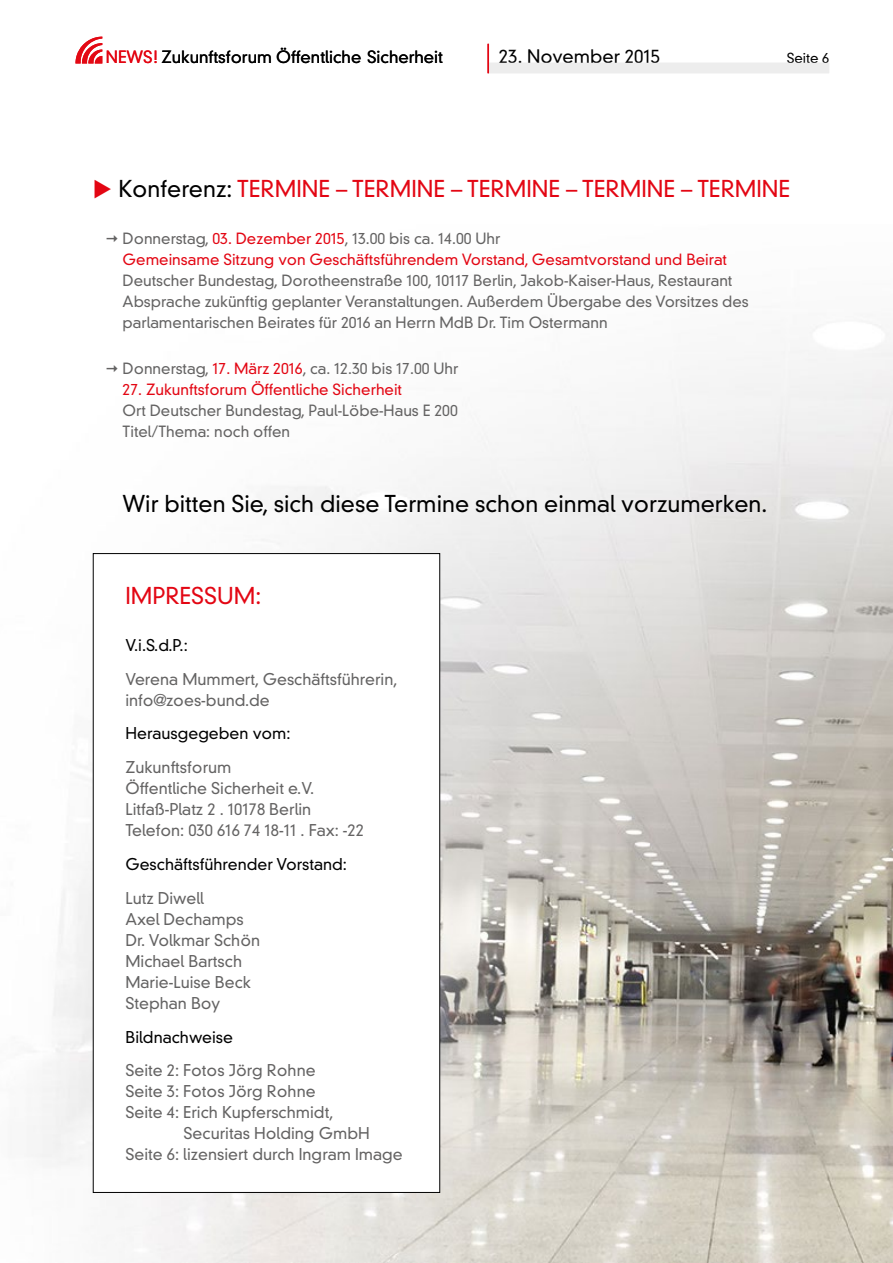
<style>
.page{position:relative;width:893px;height:1263px;background:#fff}
.page>*{position:absolute;margin:0;border:0;box-sizing:border-box;transform-origin:0 0}
.Überschrift_rot{font:300 22.5px "DIN Neuzeit Grotesk";color:#e30613}
.Überschrift_rot-2{font:300 22.5px "DIN Neuzeit Grotesk";color:#000}
.t1{font:300 18px "DIN Neuzeit Grotesk";color:#000}
.t2{font:300 16.35px "DIN Neuzeit Grotesk";color:#000}
.t3{font:300 15.75px/21px "DIN Neuzeit Grotesk";color:#646363}
.t4{font:300 15.75px "DIN Neuzeit Grotesk";color:#000}
.t5{font:300 15px/21px "DIN Neuzeit Grotesk";color:#646363}
.t6{font:300 13.5px "DIN Neuzeit Grotesk";color:#000}
.s1{color:#e30613}
.s2{color:#000}
</style>
<div class="page">
<img style="left:31px;top:323px;width:862px;height:940px">
<div style="left:93px;top:554px;width:347px;height:638px;background:#fff"></div>
<div style="left:489px;top:63px;width:340px;height:10px;background:#ededed"></div>
<svg style="left:75px;top:37px;width:27px;height:27px"></svg>
<hr style="left:487px;top:44px;width:2px;height:29px;background:#e30613">
<svg style="left:107px;top:365px;width:11px;height:7px"></svg>
<p class="t2" style="left:106px;top:47px;width:339px"><span class="s1">NEWS!</span> Zukunftsforum Öffentliche Sicherheit</p>
<p class="t1" style="left:499px;top:45px;width:163px">23. November 2015</p>
<p class="t6" style="left:787px;top:50px;width:44px">Seite 6</p>
<p class="Überschrift_rot" style="left:93px;top:175px;width:699px">◆ <span class="s2">Konferenz:</span> TERMINE – TERMINE – TERMINE – TERMINE – TERMINE</p>
<p class="t5" style="left:123px;top:228px;width:628px">Donnerstag, <span class="s1">03. Dezember 2015</span>, 13.00 bis ca. 14.00 Uhr<br><span class="s1">Gemeinsame Sitzung von Geschäftsführendem Vorstand, Gesamtvorstand und Beirat </span>Deutscher Bundestag, Dorotheenstraße 100, 10117 Berlin, Jakob-Kaiser-Haus, Restaurant Absprache zukünftig geplanter Veranstaltungen. Außerdem Übergabe des Vorsitzes des parlamentarischen Beirates für 2016 an Herrn MdB Dr. Tim Ostermann</p>
<p class="t5" style="left:123px;top:358px;width:337px">Donnerstag, <span class="s1">17. März 2016</span>, ca. 12.30 bis 17.00 Uhr</p>
<p class="t5" style="left:123px;top:379px;width:337px"><span class="s1">27. Zukunftsforum Öffentliche Sicherheit<br></span>Ort Deutscher Bundestag, Paul-Löbe-Haus E 200<br>Titel/Thema: noch offen</p>
<p class="Überschrift_rot-2" style="left:123px;top:490px;width:646px">Wir bitten Sie, sich diese Termine schon einmal vorzumerken.</p>
<h1 class="Überschrift_rot" style="left:125px;top:583px;width:137px">IMPRESSUM:</h1>
<p class="t4" style="left:125px;top:636px;width:64px">V.i.S.d.P.:</p>
<p class="t3" style="left:125px;top:668px;width:274px">Verena Mummert, Geschäftsführerin, info@zoes-bund.de</p>
<p class="t4" style="left:125px;top:724px;width:167px">Herausgegeben vom:</p>
<p class="t3" style="left:125px;top:757px;width:240px">Zukunftsforum<br>Öffentliche Sicherheit e.V.<br>Litfaß-Platz 2 . 10178 Berlin<br>Telefon: 030 616 74 18-11 . Fax: -22</p>
<p class="t4" style="left:125px;top:855px;width:223px">Geschäftsführender Vorstand:</p>
<p class="t3" style="left:125px;top:887px;width:136px">Lutz Diwell<br>Axel Dechamps<br>Dr. Volkmar Schön<br>Michael Bartsch<br>Marie-Luise Beck<br>Stephan Boy</p>
<p class="t4" style="left:125px;top:1027px;width:109px">Bildnachweise</p>
<p class="t3" style="left:125px;top:1060px;width:192px">Seite 2: Fotos Jörg Rohne</p>
<p class="t3" style="left:125px;top:1081px;width:192px">Seite 3: Fotos Jörg Rohne</p>
<p class="t3" style="left:125px;top:1102px;width:209px">Seite 4: Erich Kupferschmidt,</p>
<p class="t3" style="left:184px;top:1123px;width:188px">Securitas Holding GmbH</p>
<p class="t3" style="left:125px;top:1144px;width:279px">Seite 6: lizensiert durch Ingram Image</p>
</div>
